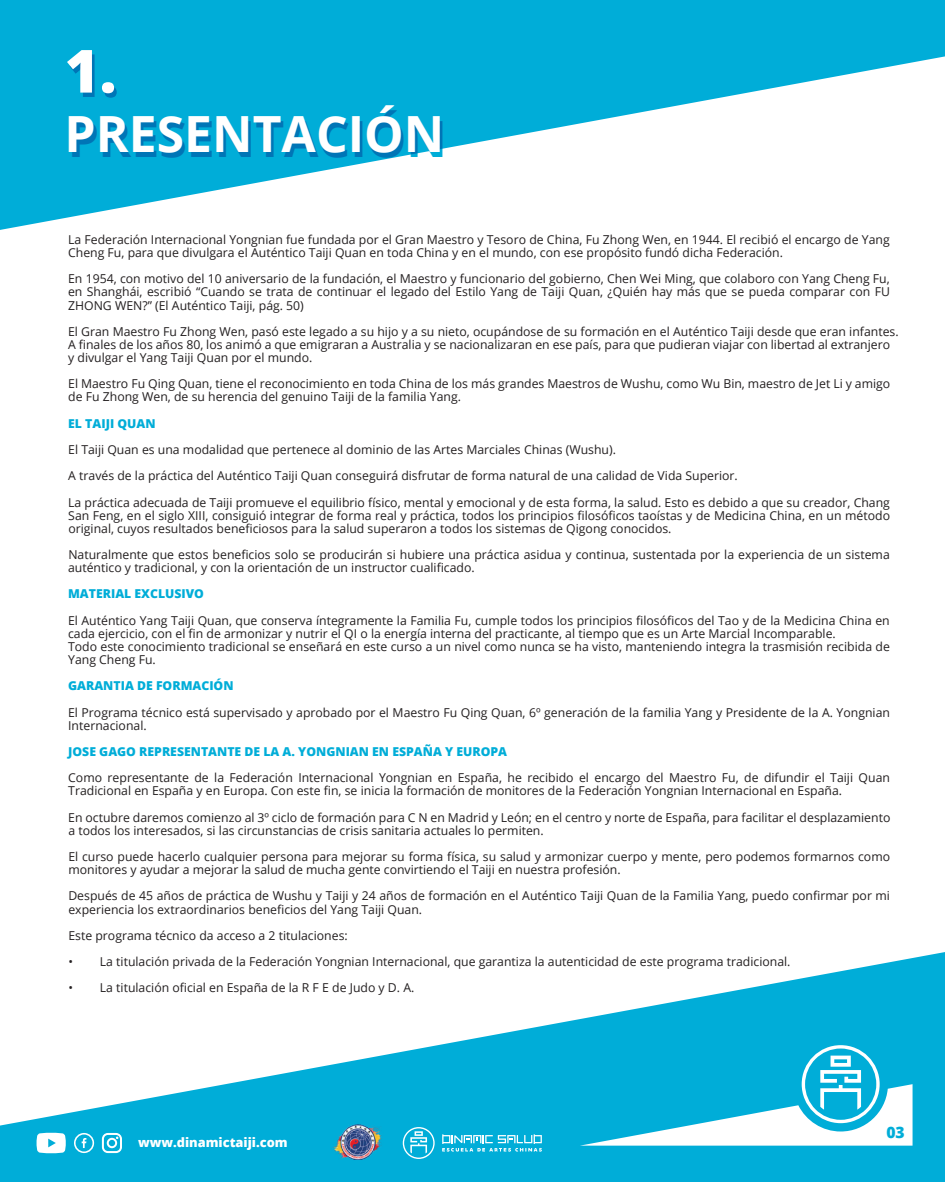
<style>
.page{position:relative;width:945px;height:1182px;background:#fff}
.page>*{position:absolute;margin:0;border:0;box-sizing:border-box;transform-origin:0 0}
.t1{font:800 59.5px "Open Sans";color:#fff}
.t2{font:700 49.88px "Open Sans";color:#fff}
.t3{font:800 15.75px "Open Sans";color:#00add8}
.t4{font:800 12.86px "Open Sans";color:#fff}
.t5{font:12.25px/13.1px "Open Sans";color:#231f20}
.t6{font:800 12.25px "Open Sans";color:#00add8}
</style>
<div class="page">
<svg style="left:0;top:0;width:945px;height:230px;fill:#00add8"></svg>
<svg style="left:0;top:952px;width:945px;height:229px;fill:#00add8"></svg>
<svg style="left:580px;top:1045px;width:333px;height:100px"></svg>
<svg style="left:102px;top:1132px;width:20px;height:20px"></svg>
<svg style="left:74px;top:1132px;width:20px;height:20px"></svg>
<svg style="left:37px;top:1132px;width:29px;height:21px"></svg>
<img style="left:332px;top:1124px;width:52px;height:35px">
<svg style="left:442px;top:1134px;width:100px;height:17px;background:#48c3e2"></svg>
<svg style="left:403px;top:1126px;width:32px;height:32px"></svg>
<h1 class="t1" style="left:65px;top:26px;width:54px">1.</h1>
<h2 class="t2" style="left:65px;top:99px;width:381px">PRESENTACIÓN</h2>
<p class="t5" style="left:68px;top:232px;width:823px">La Federación Internacional Yongnian fue fundada por el Gran Maestro y Tesoro de China, Fu Zhong Wen, en 1944. El recibió el encargo de Yang<br>Cheng Fu, para que divulgara el Auténtico Taiji Quan en toda China y en el mundo, con ese propósito fundó dicha Federación.</p>
<p class="t5" style="left:68px;top:272px;width:823px;text-align:justify">En 1954, con motivo del 10 aniversario de la fundación, el Maestro y funcionario del gobierno, Chen Wei Ming, que colaboro con Yang Cheng Fu, en Shanghái, escribió “Cuando se trata de continuar el legado del Estilo Yang de Taiji Quan, ¿Quién hay más que se pueda comparar con FU ZHONG WEN?” (El Auténtico Taiji, pág. 50)</p>
<p class="t5" style="left:68px;top:324px;width:832px">El Gran Maestro Fu Zhong Wen, pasó este legado a su hijo y a su nieto, ocupándose de su formación en el Auténtico Taiji desde que eran infantes.<br>A finales de los años 80, los animó a que emigraran a Australia y se nacionalizaran en ese país, para que pudieran viajar con libertad al extranjero y divulgar el Yang Taiji Quan por el mundo.</p>
<p class="t5" style="left:68px;top:377px;width:824px">El Maestro Fu Qing Quan, tiene el reconocimiento en toda China de los más grandes Maestros de Wushu, como Wu Bin, maestro de Jet Li y amigo de Fu Zhong Wen, de su herencia del genuino Taiji de la familia Yang.</p>
<p class="t6" style="left:68px;top:414px;width:89px">EL TAIJI QUAN</p>
<p class="t5" style="left:68px;top:436px;width:823px;line-height:26.2px">El Taiji Quan es una modalidad que pertenece al dominio de las Artes Marciales Chinas (Wushu).<br>A través de la práctica del Auténtico Taiji Quan conseguirá disfrutar de forma natural de una calidad de Vida Superior.<br>La práctica adecuada de Taiji promueve el equilibrio físico, mental y emocional y de esta forma, la salud. Esto es debido a que su creador, Chang</p>
<p class="t5" style="left:68px;top:508px;width:823px">San Feng, en el siglo XIII, consiguió integrar de forma real y práctica, todos los principios filosóficos taoístas y de Medicina China, en un método original, cuyos resultados beneficiosos para la salud superaron a todos los sistemas de Qigong conocidos.</p>
<p class="t5" style="left:68px;top:547px;width:823px">Naturalmente que estos beneficios solo se producirán si hubiere una práctica asidua y continua, sustentada por la experiencia de un sistema auténtico y tradicional, y con la orientación de un instructor cualificado.</p>
<p class="t6" style="left:68px;top:584px;width:137px">MATERIAL EXCLUSIVO</p>
<p class="t5" style="left:68px;top:613px;width:823px">El Auténtico Yang Taiji Quan, que conserva íntegramente la Familia Fu, cumple todos los principios filosóficos del Tao y de la Medicina China en cada ejercicio, con el fin de armonizar y nutrir el QI o la energía interna del practicante, al tiempo que es un Arte Marcial Incomparable.<br>Todo este conocimiento tradicional se enseñará en este curso a un nivel como nunca se ha visto, manteniendo integra la trasmisión recibida de Yang Cheng Fu.</p>
<p class="t6" style="left:68px;top:676px;width:167px">GARANTIA DE FORMACIÓN</p>
<p class="t5" style="left:68px;top:705px;width:823px">El Programa técnico está supervisado y aprobado por el Maestro Fu Qing Quan, 6º generación de la familia Yang y Presidente de la A. Yongnian<br>Internacional.</p>
<p class="t6" style="left:68px;top:742px;width:440px">JOSE GAGO REPRESENTANTE DE LA A. YONGNIAN EN ESPAÑA Y EUROPA</p>
<p class="t5" style="left:68px;top:770px;width:823px">Como representante de la Federación Internacional Yongnian en España, he recibido el encargo del Maestro Fu, de difundir el Taiji Quan<br>Tradicional en España y en Europa. Con este fin, se inicia la formación de monitores de la Federación Yongnian Internacional en España.</p>
<p class="t5" style="left:68px;top:810px;width:824px">En octubre daremos comienzo al 3º ciclo de formación para C N en Madrid y León; en el centro y norte de España, para facilitar el desplazamiento a todos los interesados, si las circunstancias de crisis sanitaria actuales lo permiten.</p>
<p class="t5" style="left:68px;top:849px;width:823px">El curso puede hacerlo cualquier persona para mejorar su forma física, su salud y armonizar cuerpo y mente, pero podemos formarnos como monitores y ayudar a mejorar la salud de mucha gente convirtiendo el Taiji en nuestra profesión.</p>
<p class="t5" style="left:68px;top:889px;width:823px">Después de 45 años de práctica de Wushu y Taiji y 24 años de formación en el Auténtico Taiji Quan de la Familia Yang, puedo confirmar por mi experiencia los extraordinarios beneficios del Yang Taiji Quan.</p>
<p class="t5" style="left:68px;top:928px;width:281px">Este programa técnico da acceso a 2 titulaciones:</p>
<p class="t5" style="left:68px;top:954px;width:724px">• La titulación privada de la Federación Yongnian Internacional, que garantiza la autenticidad de este programa tradicional.</p>
<p class="t5" style="left:68px;top:980px;width:347px">• La titulación oficial en España de la R F E de Judo y D. A.</p>
<p class="t4" style="left:138px;top:1132px;width:151px">www.dinamictaiji.com</p>
<p class="t3" style="left:886px;top:1119px;width:20px">03</p>
</div>
